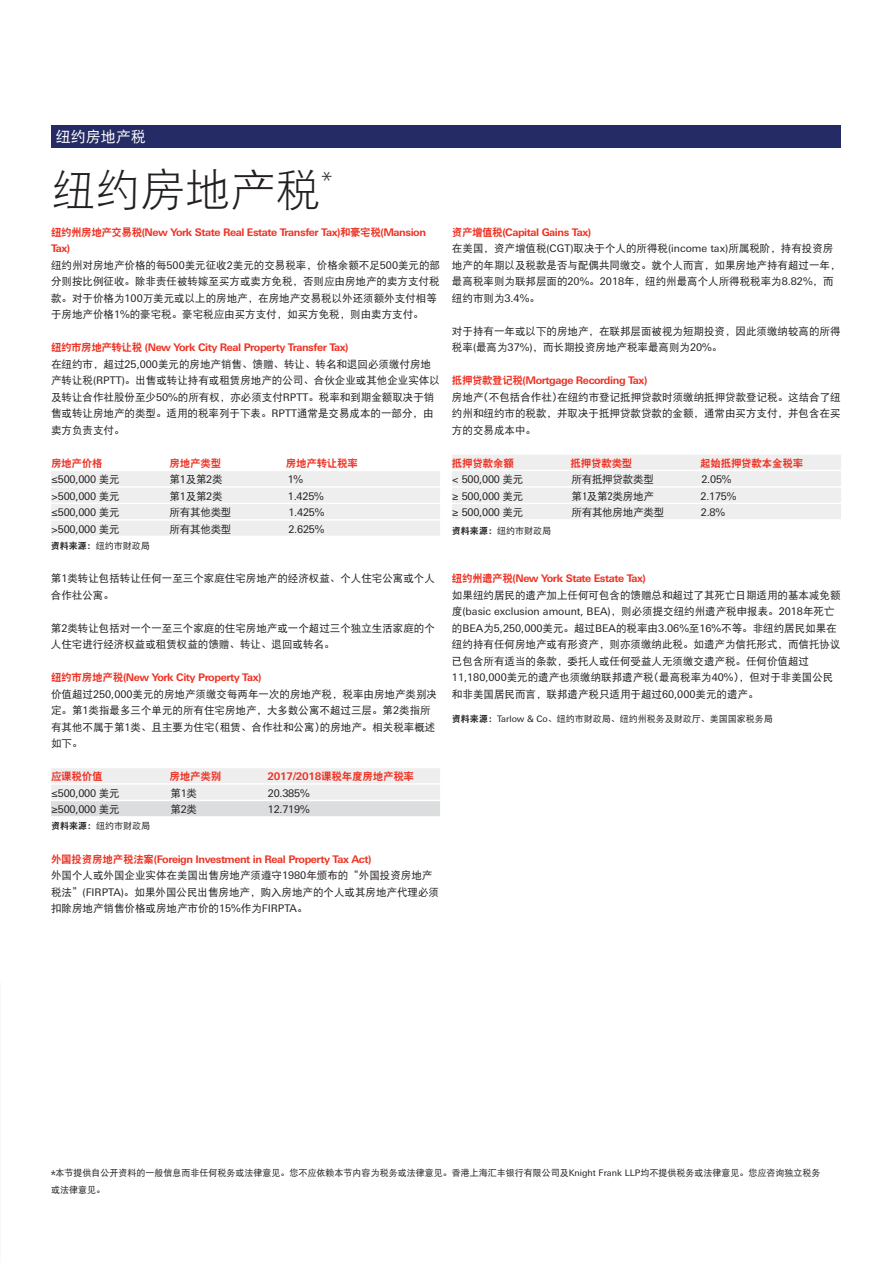
<style>
.page{position:relative;width:893px;height:1263px;background:#fff}
.page>*{position:absolute;margin:0;border:0;box-sizing:border-box;transform-origin:0 0}
.t1{font:45px "DF Hei W3";color:#231f20}
.t2{font:15px "DF Hei W5";color:#fff}
.t3{font:10.5px/16.5px "DF Hei W5";color:#231f20}
.t4{font:10.5px "Univers Nextfor HSBC";letter-spacing:-.02em;color:#231f20}
.t5{font:10.5px/16.5px "Univers Nextfor HSBC Bold Two";letter-spacing:-.04em;color:#ef3122}
.t6{font:10.5px "DF Hei W9";letter-spacing:-.02em;color:#ef3122}
.t7{font:10.5px "DF Hei W5";letter-spacing:-.02em;color:#231f20}
.t8{font:10.5px "Univers Nextfor HSBC Bold Two";letter-spacing:-.02em;color:#ef3122}
.Body_copy{font:9px/16.5px "DF Hei W5";color:#231f20}
.s1{font-family:"DF Hei W9"}
.s2{font-family:"Univers Nextfor HSBC"}
.s3{font-family:"DF Hei W9";color:#ef3122}
.s4{font-family:"Univers Nextfor HSBC Bold Two";color:#ef3122}
.s5{font-family:"DF Hei W5"}
</style>
<div class="page">
<div style="left:52px;top:125px;width:789px;height:23px;background:#252b65"></div>
<div style="left:51px;top:471px;width:389px;height:15px;background:#eeeeef"></div>
<div style="left:51px;top:488px;width:389px;height:15px;background:#eeeeef"></div>
<div style="left:51px;top:504px;width:389px;height:15px;background:#eeeeef"></div>
<div style="left:51px;top:521px;width:389px;height:15px;background:#eeeeef"></div>
<div style="left:51px;top:768px;width:389px;height:15px;background:#eeeeef"></div>
<div style="left:51px;top:785px;width:389px;height:15px;background:#eeeeef"></div>
<div style="left:51px;top:801px;width:389px;height:15px;background:#dcdddf"></div>
<div style="left:452px;top:455px;width:389px;height:15px;background:#eeeeef"></div>
<div style="left:452px;top:471px;width:389px;height:15px;background:#eeeeef"></div>
<div style="left:452px;top:488px;width:389px;height:15px;background:#eeeeef"></div>
<div style="left:452px;top:504px;width:389px;height:15px;background:#eeeeef"></div>
<p class="t2" style="left:56px;top:129px;width:91px">纽约房地产税</p>
<h1 class="t1" style="left:50px;top:167px;width:284px">纽约房地产税<sup>*</sup></h1>
<p class="t5" style="left:51px;top:223px;width:377px"><span class="s1">纽约州房地产交易税</span>(New York State Real Estate Transfer Tax)<span class="s1">和豪宅税</span>(Mansion<br>Tax)</p>
<p class="t3" style="left:51px;top:256px;width:391px">纽约州对房地产价格的每<span class="s2">500</span>美元征收<span class="s2">2</span>美元的交易税率，价格余额不足<span class="s2">500</span>美元的部分则按比例征收。除非责任被转嫁至买方或卖方免税，否则应由房地产的卖方支付税款。对于价格为<span class="s2">100</span>万美元或以上的房地产，在房地产交易税以外还须额外支付相等于房地产价格<span class="s2">1%</span>的豪宅税。豪宅税应由买方支付，如买方免税，则由卖方支付。</p>
<p class="t3" style="left:51px;top:339px;width:390px"><span class="s3">纽约市房地产转让税</span> <span class="s4">(New York City Real Property Transfer Tax)<br></span>在纽约市，超过<span class="s2">25,000</span>美元的房地产销售、馈赠、转让、转名和退回必须缴付房地产转让税<span class="s2">(RPTT)</span>。出售或转让持有或租赁房地产的公司、合伙企业或其他企业实体以及转让合作社股份至少<span class="s2">50%</span>的所有权，亦必须支付<span class="s2">RPTT</span>。税率和到期金额取决于销售或转让房地产的类型。适用的税率列于下表。<span class="s2">RPTT</span>通常是交易成本的一部分，由卖方负责支付。</p>
<p class="t6" style="left:51px;top:457px;width:53px">房地产价格</p>
<p class="t6" style="left:170px;top:457px;width:53px">房地产类型</p>
<p class="t6" style="left:286px;top:457px;width:74px">房地产转让税率</p>
<p class="t4" style="left:51px;top:472px;width:70px">≤500,000 <span class="s5">美元</span></p>
<p class="t3" style="left:170px;top:471px;width:55px">第<span class="s2">1</span>及第<span class="s2">2</span>类</p>
<p class="t4" style="left:288px;top:472px;width:17px">1%</p>
<p class="t4" style="left:51px;top:488px;width:70px">&gt;500,000 <span class="s5">美元</span></p>
<p class="t3" style="left:170px;top:487px;width:55px">第<span class="s2">1</span>及第<span class="s2">2</span>类</p>
<p class="t4" style="left:288px;top:488px;width:37px">1.425%</p>
<p class="t4" style="left:51px;top:505px;width:70px">≤500,000 <span class="s5">美元</span></p>
<p class="t3" style="left:170px;top:504px;width:63px">所有其他类型</p>
<p class="t4" style="left:288px;top:505px;width:37px">1.425%</p>
<p class="t4" style="left:51px;top:521px;width:70px">&gt;500,000 <span class="s5">美元</span></p>
<p class="t3" style="left:170px;top:520px;width:63px">所有其他类型</p>
<p class="t4" style="left:288px;top:521px;width:37px">2.625%</p>
<p class="Body_copy" style="left:51px;top:537px;width:100px"><span class="s1">资料来源：</span>纽约市财政局</p>
<p class="t3" style="left:51px;top:570px;width:385px">第<span class="s2">1</span>类转让包括转让任何一至三个家庭住宅房地产的经济权益、个人住宅公寓或个人合作社公寓。</p>
<p class="t3" style="left:51px;top:619px;width:385px">第<span class="s2">2</span>类转让包括对一个一至三个家庭的住宅房地产或一个超过三个独立生活家庭的个人住宅进行经济权益或租赁权益的馈赠、转让、退回或转名。</p>
<p class="t3" style="left:51px;top:669px;width:388px"><span class="s3">纽约市房地产税</span><span class="s4">(New York City Property Tax)<br></span>价值超过<span class="s2">250,000</span>美元的房地产须缴交每两年一次的房地产税，税率由房地产类别决定。第<span class="s2">1</span>类指最多三个单元的所有住宅房地产，大多数公寓不超过三层。第<span class="s2">2</span>类指所有其他不属于第<span class="s2">1</span>类、且主要为住宅(租赁、合作社和公寓)的房地产。相关税率概述如下。</p>
<p class="t6" style="left:51px;top:771px;width:53px">应课税价值</p>
<p class="t6" style="left:170px;top:771px;width:53px">房地产类别</p>
<p class="t8" style="left:267px;top:769px;width:148px">2017/2018<span class="s1">课税年度房地产税率</span></p>
<p class="t4" style="left:51px;top:785px;width:70px">≤500,000 <span class="s5">美元</span></p>
<p class="t3" style="left:170px;top:784px;width:28px">第<span class="s2">1</span>类</p>
<p class="t4" style="left:268px;top:785px;width:43px">20.385%</p>
<p class="t4" style="left:51px;top:802px;width:70px">≥500,000 <span class="s5">美元</span></p>
<p class="t3" style="left:170px;top:801px;width:28px">第<span class="s2">2</span>类</p>
<p class="t4" style="left:268px;top:802px;width:43px">12.719%</p>
<p class="Body_copy" style="left:51px;top:817px;width:100px"><span class="s1">资料来源：</span>纽约市财政局</p>
<p class="t3" style="left:51px;top:850px;width:389px"><span class="s3">外国投资房地产税法案</span><span class="s4">(Foreign Investment in Real Property Tax Act)<br></span>外国个人或外国企业实体在美国出售房地产须遵守<span class="s2">1980</span>年颁布的“外国投资房地产税法”<span class="s2">(FIRPTA)</span>。如果外国公民出售房地产，购入房地产的个人或其房地产代理必须扣除房地产销售价格或房地产市价的<span class="s2">15%</span>作为<span class="s2">FIRPTA</span>。</p>
<p class="t3" style="left:452px;top:223px;width:390px"><span class="s3">资产增值税</span><span class="s4">(Capital Gains Tax)<br></span>在美国，资产增值税<span class="s2">(CGT)</span>取决于个人的所得税<span class="s2">(income tax)</span>所属税阶，持有投资房地产的年期以及税款是否与配偶共同缴交。就个人而言，如果房地产持有超过一年，最高税率则为联邦层面的<span class="s2">20%</span>。<span class="s2">2018</span>年，纽约州最高个人所得税税率为<span class="s2">8.82%</span>，而纽约市则为<span class="s2">3.4%</span>。</p>
<p class="t3" style="left:452px;top:322px;width:390px">对于持有一年或以下的房地产，在联邦层面被视为短期投资，因此须缴纳较高的所得税率<span class="s2">(</span>最高为<span class="s2">37%)</span>，而长期投资房地产税率最高则为<span class="s2">20%</span>。</p>
<p class="t3" style="left:452px;top:372px;width:390px"><span class="s3">抵押贷款登记税</span><span class="s4">(Mortgage Recording Tax)<br></span>房地产(不包括合作社)在纽约市登记抵押贷款时须缴纳抵押贷款登记税。这结合了纽约州和纽约市的税款，并取决于抵押贷款贷款的金额，通常由买方支付，并包含在买方的交易成本中。</p>
<p class="t6" style="left:452px;top:457px;width:63px">抵押贷款余额</p>
<p class="t6" style="left:570px;top:457px;width:63px">抵押贷款类型</p>
<p class="t6" style="left:700px;top:457px;width:105px">起始抵押贷款本金税率</p>
<p class="t4" style="left:452px;top:472px;width:73px">&lt; 500,000 <span class="s5">美元</span></p>
<p class="t7" style="left:571px;top:474px;width:84px">所有抵押贷款类型</p>
<p class="t4" style="left:701px;top:472px;width:32px">2.05%</p>
<p class="t4" style="left:452px;top:488px;width:73px">≥ 500,000 <span class="s5">美元</span></p>
<p class="t7" style="left:571px;top:490px;width:84px">第1及第2类房地产</p>
<p class="t4" style="left:700px;top:488px;width:37px">2.175%</p>
<p class="t4" style="left:452px;top:505px;width:73px">≥ 500,000 <span class="s5">美元</span></p>
<p class="t7" style="left:571px;top:507px;width:94px">所有其他房地产类型</p>
<p class="t4" style="left:701px;top:505px;width:26px">2.8%</p>
<p class="Body_copy" style="left:452px;top:523px;width:100px"><span class="s1">资料来源：</span>纽约市财政局</p>
<p class="t3" style="left:452px;top:570px;width:390px"><span class="s3">纽约州遗产税</span><span class="s4">(New York State Estate Tax)<br></span>如果纽约居民的遗产加上任何可包含的馈赠总和超过了其死亡日期适用的基本减免额度<span class="s2">(basic exclusion amount, BEA)</span>，则必须提交纽约州遗产税申报表。<span class="s2">2018</span>年死亡的<span class="s2">BEA</span>为<span class="s2">5,250,000</span>美元。超过<span class="s2">BEA</span>的税率由<span class="s2">3.06%</span>至<span class="s2">16%</span>不等。非纽约居民如果在纽约持有任何房地产或有形资产，则亦须缴纳此税。如遗产为信托形式，而信托协议已包含所有适当的条款，委托人或任何受益人无须缴交遗产税。任何价值超过<span class="s2">11,180,000</span>美元的遗产也须缴纳联邦遗产税(最高税率为<span class="s2">40%</span>)，但对于非美国公民和非美国居民而言，联邦遗产税只适用于超过<span class="s2">60,000</span>美元的遗产。</p>
<p class="Body_copy" style="left:452px;top:710px;width:322px"><span class="s1">资料来源：</span><span class="s2">Tarlow &amp; Co</span>、纽约市财政局、纽约州税务及财政厅、美国国家税务局</p>
<p class="Body_copy" style="left:51px;top:1165px;width:771px">*本节提供自公开资料的一般信息而非任何税务或法律意见。您不应依赖本节内容为税务或法律意见。香港上海汇丰银行有限公司及<span class="s2">Knight Frank LLP</span>均不提供税务或法律意见。您应咨询独立税务或法律意见。</p>
</div>
